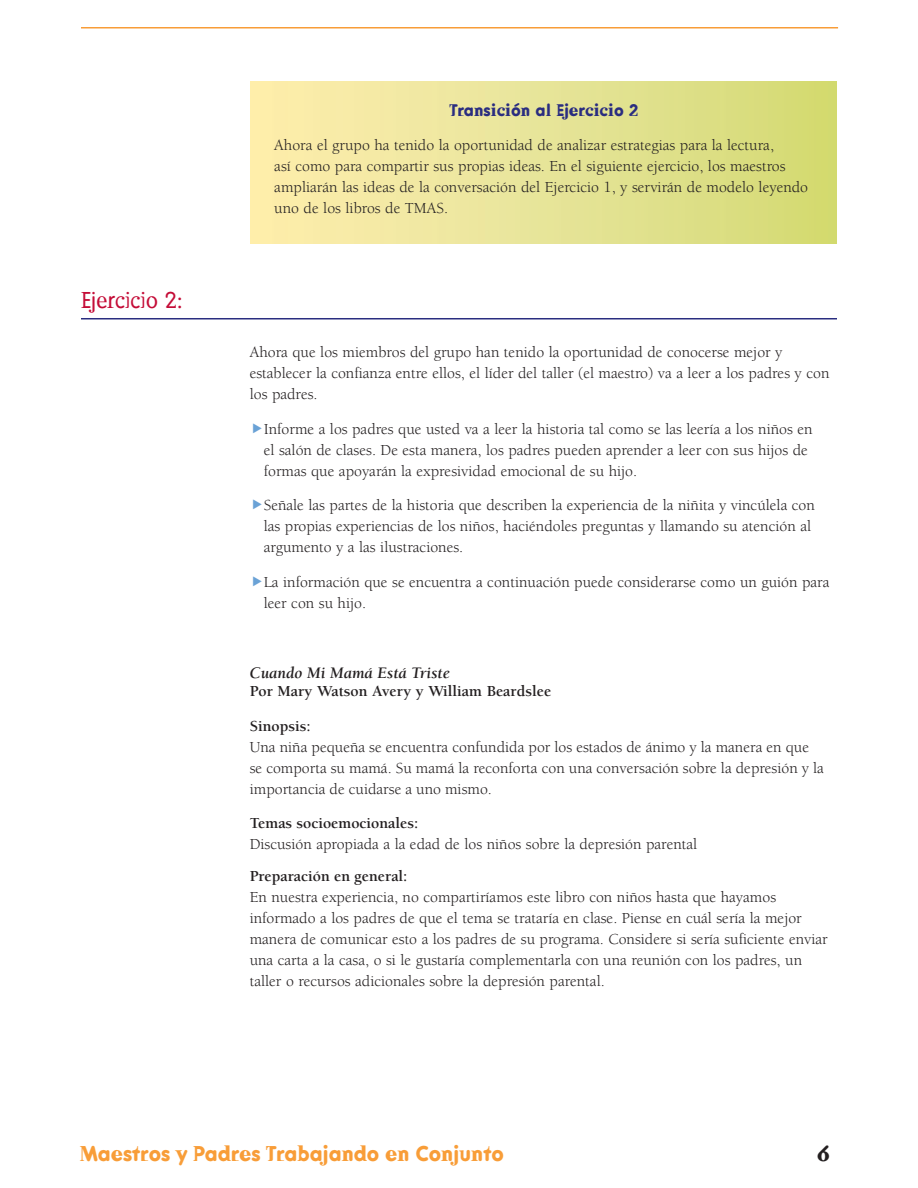
<style>
.page{position:relative;width:918px;height:1188px;background:#fff}
.page>*{position:absolute;margin:0;border:0;box-sizing:border-box;transform-origin:0 0}
.t1{font:22.5px "Dead History OT";color:#c40c37}
.t2{font:700 21px "Dead History OT";color:#f89d38}
.t3{font:700 21px "Dead History OT";color:#231f20}
.t4{font:700 16.5px "Dead History OT";color:#2a2d80}
.t5{font:italic 700 16.5px "Berkeley";color:#231f20}
.t6{font:15.75px/21px "Berkeley";color:#231f20}
.t7{font:700 15.75px "Berkeley";color:#231f20}
.s1{font-weight:700}
</style>
<div class="page">
<hr style="left:81px;top:27px;width:757px;height:1px;background:#f89d38">
<div style="left:250px;top:82px;width:586px;height:161px;background:linear-gradient(to right,#feeeb3,#d2da76)"></div>
<hr style="left:81px;top:318px;width:756px;height:1px;background:#2a2d80">
<h3 class="t1" style="left:81px;top:289px;width:103px">Ejercicio 2:</h3>
<h3 class="t4" style="left:450px;top:102px;width:190px">Transición al Ejercicio 2</h3>
<p class="t6" style="left:274px;top:135px;width:535px">Ahora el grupo ha tenido la oportunidad de analizar estrategias para la lectura,<br>así como para compartir sus propias ideas. En el siguiente ejercicio, los maestros ampliarán las ideas de la conversación del Ejercicio 1, y servirán de modelo leyendo uno de los libros de TMAS.</p>
<p class="t6" style="left:250px;top:342px;width:581px">Ahora que los miembros del grupo han tenido la oportunidad de conocerse mejor y establecer la confianza entre ellos, el líder del taller (el maestro) va a leer a los padres y con los padres.</p>
<p class="t6" style="left:264px;top:419px;width:550px">Informe a los padres que usted va a leer la historia tal como se las leería a los niños en el salón de clases. De esta manera, los padres pueden aprender a leer con sus hijos de formas que apoyarán la expresividad emocional de su hijo.</p>
<p class="t6" style="left:264px;top:495px;width:553px">Señale las partes de la historia que describen la experiencia de la niñita y vincúlela con las propias experiencias de los niños, haciéndoles preguntas y llamando su atención al argumento y a las ilustraciones.</p>
<p class="t6" style="left:264px;top:572px;width:567px">La información que se encuentra a continuación puede considerarse como un guión para leer con su hijo.</p>
<p class="t5" style="left:250px;top:665px;width:202px">Cuando Mi Mamá Está Triste</p>
<p class="t7" style="left:250px;top:683px;width:303px">Por Mary Watson Avery y William Beardslee</p>
<p class="t6" style="left:250px;top:716px;width:576px"><span class="s1">Sinopsis:<br></span>Una niña pequeña se encuentra confundida por los estados de ánimo y la manera en que se comporta su mamá. Su mamá la reconforta con una conversación sobre la depresión y la importancia de cuidarse a uno mismo.</p>
<p class="t7" style="left:250px;top:815px;width:170px">Temas socioemocionales:</p>
<p class="t6" style="left:250px;top:834px;width:449px">Discusión apropiada a la edad de los niños sobre la depresión parental</p>
<p class="t7" style="left:250px;top:868px;width:159px">Preparación en general:</p>
<p class="t6" style="left:250px;top:887px;width:580px">En nuestra experiencia, no compartiríamos este libro con niños hasta que hayamos informado a los padres de que el tema se trataría en clase. Piense en cuál sería la mejor manera de comunicar esto a los padres de su programa. Considere si sería suficiente enviar una carta a la casa, o si le gustaría complementarla con una reunión con los padres, un taller o recursos adicionales sobre la depresión parental.</p>
<h2 class="t2" style="left:80px;top:1143px;width:426px">Maestros y Padres Trabajando en Conjunto</h2>
<h2 class="t3" style="left:817px;top:1143px;width:14px">6</h2>
</div>
